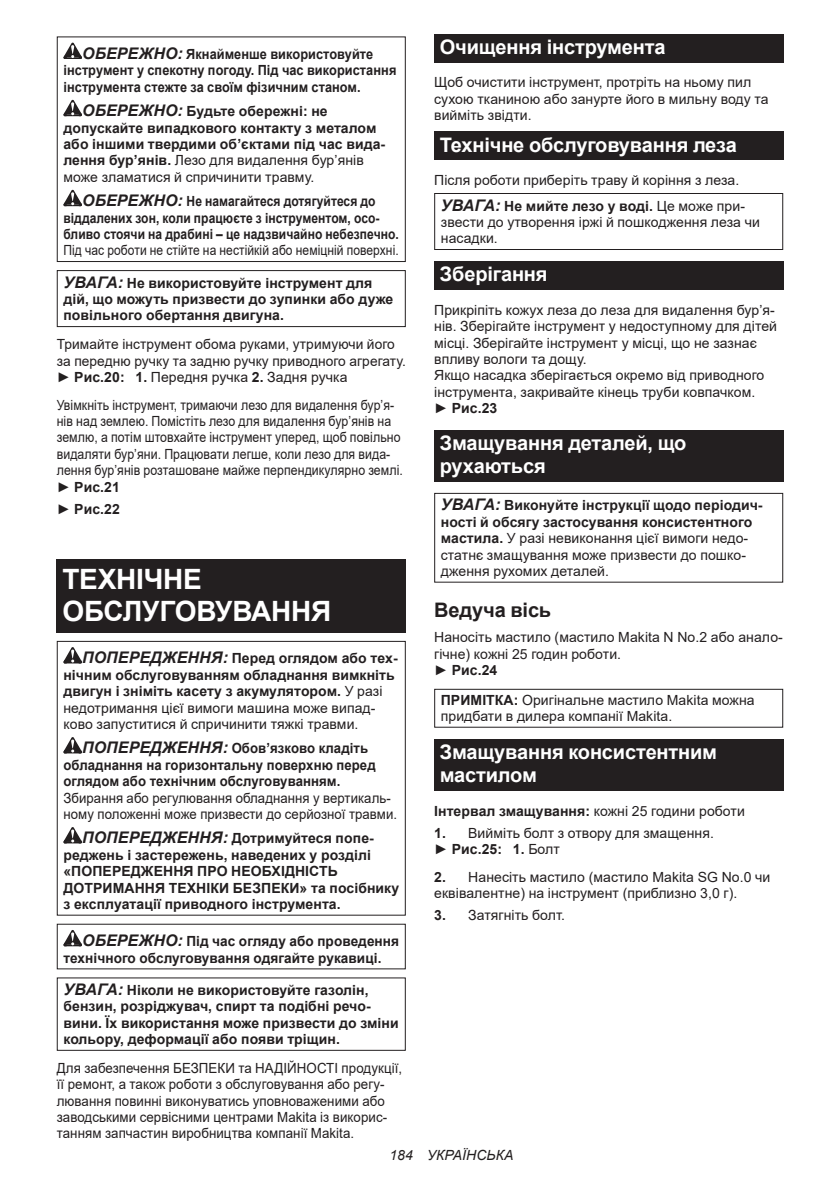
<style>
.page{position:relative;width:840px;height:1191px;background:#fff}
.page>*{position:absolute;margin:0;border:0;box-sizing:border-box;transform-origin:0 0}
.t1{font:700 28px/32.8px "Arial";letter-spacing:-.01em;color:#fff}
.t2{font:700 20px/23.4px "Arial";letter-spacing:-.01em;color:#fff}
.t3{font:700 20px "Arial";letter-spacing:-.01em;color:#231f20}
.t4{font:14px/16.4px "Arial";letter-spacing:.005em;color:#231f20}
.t5{font:700 14px/16.4px "Arial";letter-spacing:.005em;color:#231f20}
.t6{font:14px/16.4px "Arial";letter-spacing:.005em;color:#231f20;scale:.88 1}
.t7{font:14px/16.4px "Arial";letter-spacing:.005em;color:#231f20;scale:.95 1}
.t8{font:700 14px/16.4px "Arial";letter-spacing:.005em;color:#231f20;scale:.86 1}
.t9{font:700 14px/16.4px "Arial";letter-spacing:.005em;color:#231f20;scale:.91 1}
.t10{font:700 14px/16.4px "Arial";letter-spacing:.005em;color:#231f20;scale:.94 1}
.t11{font:14px/16.4px "Arial";letter-spacing:.005em;color:#231f20;scale:.94 1}
.t12{font:14px "Arial";letter-spacing:.005em;color:#231f20;scale:.86 1}
.t13{font:italic 14px "Arial";letter-spacing:.005em;color:#231f20}
.s1{font-style:italic;font-size:16px}
.s2{font-weight:400}
.s3{font-weight:700}
.s4{font-weight:700;font-style:italic;font-size:16px}
</style>
<div class="page">
<svg style="left:63px;top:43px;width:19px;height:16px"></svg>
<svg style="left:63px;top:100px;width:19px;height:16px"></svg>
<svg style="left:63px;top:190px;width:19px;height:16px"></svg>
<div style="left:57px;top:36px;width:348px;height:226px;border:1px solid #231f20"></div>
<div style="left:57px;top:270px;width:348px;height:57px;border:1px solid #231f20"></div>
<div style="left:57px;top:559px;width:348px;height:74px;background:#231f20"></div>
<svg style="left:63px;top:647px;width:19px;height:16px"></svg>
<svg style="left:63px;top:737px;width:19px;height:16px"></svg>
<svg style="left:63px;top:827px;width:19px;height:16px"></svg>
<div style="left:57px;top:641px;width:348px;height:274px;border:1px solid #231f20"></div>
<svg style="left:63px;top:930px;width:19px;height:16px"></svg>
<div style="left:434px;top:34px;width:348px;height:29px;background:#231f20"></div>
<div style="left:434px;top:131px;width:348px;height:29px;background:#231f20"></div>
<div style="left:434px;top:193px;width:348px;height:57px;border:1px solid #231f20"></div>
<div style="left:434px;top:261px;width:348px;height:29px;background:#231f20"></div>
<div style="left:434px;top:430px;width:348px;height:52px;background:#231f20"></div>
<div style="left:434px;top:493px;width:348px;height:89px;border:1px solid #231f20"></div>
<div style="left:434px;top:689px;width:348px;height:38px;border:1px solid #231f20"></div>
<div style="left:434px;top:739px;width:348px;height:52px;background:#231f20"></div>
<p class="t9" style="left:63px;top:46px;width:367px;text-indent:19px"><span class="s1">ОБЕРЕЖНО:</span> Якнайменше використовуйте інструмент у спекотну погоду. Під час використання інструмента стежте за своїм фізичним станом.</p>
<p class="t5" style="left:63px;top:103px;width:323px;text-indent:19px"><span class="s1">ОБЕРЕЖНО:</span> Будьте обережні: не допускайте випадкового контакту з металом або іншими твердими об’єктами під час вида&shy;лення бур’янів. <span class="s2">Лезо для видалення бур’янів може зламатися й спричинити травму.</span></p>
<p class="t8" style="left:63px;top:193px;width:391px;text-indent:19px"><span class="s1">ОБЕРЕЖНО:</span> Не намагайтеся дотягуйтеся до віддалених зон, коли працюєте з інструментом, осо&shy;бливо стоячи на драбині – це надзвичайно небезпечно.</p>
<p class="t12" style="left:63px;top:241px;width:391px">Під час роботи не стійте на нестійкій або неміцній поверхні.</p>
<p class="t5" style="left:63px;top:275px;width:331px"><span class="s1">УВАГА:</span> Не використовуйте інструмент для дій, що можуть призвести до зупинки або дуже повільного обертання двигуна.</p>
<p class="t4" style="left:57px;top:336px;width:350px">Тримайте інструмент обома руками, утримуючи його за передню ручку та задню ручку приводного агрегату. ► <span class="s3">Рис.20: 1.</span> Передня ручка <span class="s3">2.</span> Задня ручка</p>
<p class="t6" style="left:57px;top:396px;width:394px">Увімкніть інструмент, тримаючи лезо для видалення бур’я&shy;нів над землею. Помістіть лезо для видалення бур’янів на землю, а потім штовхайте інструмент уперед, щоб повільно видаляти бур’яни. Працювати легше, коли лезо для вида&shy;лення бур’янів розташоване майже перпендикулярно землі. ► <span class="s3">Рис.21</span></p>
<p class="t5" style="left:57px;top:500px;width:65px"><span class="s2">►</span> Рис.22</p>
<h1 class="t1" style="left:62px;top:563px;width:270px">ТЕХНІЧНЕ<br>ОБСЛУГОВУВАННЯ</h1>
<p class="t5" style="left:63px;top:650px;width:335px;text-indent:19px"><span class="s1">ПОПЕРЕДЖЕННЯ:</span> Перед оглядом або тех&shy;нічним обслуговуванням обладнання вимкніть двигун і зніміть касету з акумулятором. <span class="s2">У разі недотримання цієї вимоги машина може випад&shy;ково запуститися й спричинити тяжкі травми.</span></p>
<p class="t10" style="left:63px;top:740px;width:333px;text-indent:19px"><span class="s1">ПОПЕРЕДЖЕННЯ:</span> Обов’язково кладіть обладнання на горизонтальну поверхню перед оглядом або технічним обслуговуванням.</p>
<p class="t11" style="left:63px;top:789px;width:356px">Збирання або регулювання обладнання у вертикаль&shy;ному положенні може призвести до серйозної травми.</p>
<p class="t5" style="left:63px;top:830px;width:337px;text-indent:19px"><span class="s1">ПОПЕРЕДЖЕННЯ:</span> Дотримуйтеся попе&shy;реджень і застережень, наведених у розділі «ПОПЕРЕДЖЕННЯ ПРО НЕОБХІДНІСТЬ ДОТРИМАННЯ ТЕХНІКИ БЕЗПЕКИ» та посібнику з експлуатації приводного інструмента.</p>
<p class="t5" style="left:63px;top:933px;width:337px;text-indent:19px"><span class="s1">ОБЕРЕЖНО:</span> Під час огляду або проведення технічного обслуговування одягайте рукавиці.</p>
<p class="t5" style="left:63px;top:982px;width:336px"><span class="s1">УВАГА:</span> Ніколи не використовуйте газолін, бензин, розріджувач, спирт та подібні речо&shy;вини. Їх використання може призвести до зміни кольору, деформації або появи тріщин.</p>
<p class="t7" style="left:57px;top:1059px;width:365px">Для забезпечення БЕЗПЕКИ та НАДІЙНОСТІ продукції, її ремонт, а також роботи з обслуговування або регу&shy;лювання повинні виконуватись уповноваженими або заводськими сервісними центрами Makita із викорис&shy;танням запчастин виробництва компанії Makita.</p>
<h2 class="t2" style="left:439px;top:36px;width:227px">Очищення інструмента</h2>
<p class="t4" style="left:434px;top:74px;width:336px">Щоб очистити інструмент, протріть на ньому пил сухою тканиною або занурте його в мильну воду та вийміть звідти.</p>
<h2 class="t2" style="left:439px;top:133px;width:298px">Технічне обслуговування леза</h2>
<p class="t4" style="left:434px;top:167px;width:312px;line-height:25.6px;text-align:center">Після роботи приберіть траву й коріння з леза.<br><span class="s4">УВАГА:</span> <span class="s3">Не мийте лезо у воді.</span> Це може при-</p>
<p class="t4" style="left:440px;top:214px;width:320px">звести до утворення іржі й пошкодження леза чи насадки.</p>
<h2 class="t2" style="left:439px;top:263px;width:109px">Зберігання</h2>
<p class="t4" style="left:434px;top:301px;width:344px">Прикріпіть кожух леза до леза для видалення бур’я&shy;нів. Зберігайте інструмент у недоступному для дітей місці. Зберігайте інструмент у місці, що не зазнає впливу вологи та дощу.<br>Якщо насадка зберігається окремо від приводного інструмента, закривайте кінець труби ковпачком.<br>► <span class="s3">Рис.23</span></p>
<h2 class="t2" style="left:439px;top:431px;width:248px">Змащування деталей, що рухаються</h2>
<p class="t4" style="left:440px;top:497px;width:323px"><span class="s4">УВАГА:</span> <span class="s3">Виконуйте інструкції щодо періодич&shy;ності й обсягу застосування консистентного мастила.</span> У разі невиконання цієї вимоги недо&shy;статнє змащування може призвести до пошко&shy;дження рухомих деталей.</p>
<h2 class="t3" style="left:434px;top:596px;width:118px">Ведуча вісь</h2>
<p class="t4" style="left:434px;top:629px;width:350px">Наносіть мастило (мастило Makita N No.2 або анало&shy;гічне) кожні 25 годин роботи.<br>► <span class="s3">Рис.24</span></p>
<p class="t4" style="left:440px;top:691px;width:315px"><span class="s3">ПРИМІТКА:</span> Оригінальне мастило Makita можна придбати в дилера компанії Makita.</p>
<h2 class="t2" style="left:439px;top:740px;width:278px">Змащування консистентним мастилом</h2>
<p class="t5" style="left:434px;top:803px;width:312px">Інтервал змащування: <span class="s2">кожні 25 години роботи</span></p>
<p class="t4" style="left:434px;top:824px;width:281px"><span class="s3">1.</span> Вийміть болт з отвору для змащення. ► <span class="s3">Рис.25: 1.</span> Болт</p>
<p class="t4" style="left:434px;top:869px;width:337px"><span class="s3">2.</span> Нанесіть мастило (мастило Makita SG No.0 чи еквівалентне) на інструмент (приблизно 3,0 г).</p>
<p class="t4" style="left:434px;top:907px;width:132px"><span class="s3">3.</span> Затягніть болт.</p>
<p class="t13" style="left:389px;top:1146px;width:125px">184 УКРАЇНСЬКА</p>
</div>
